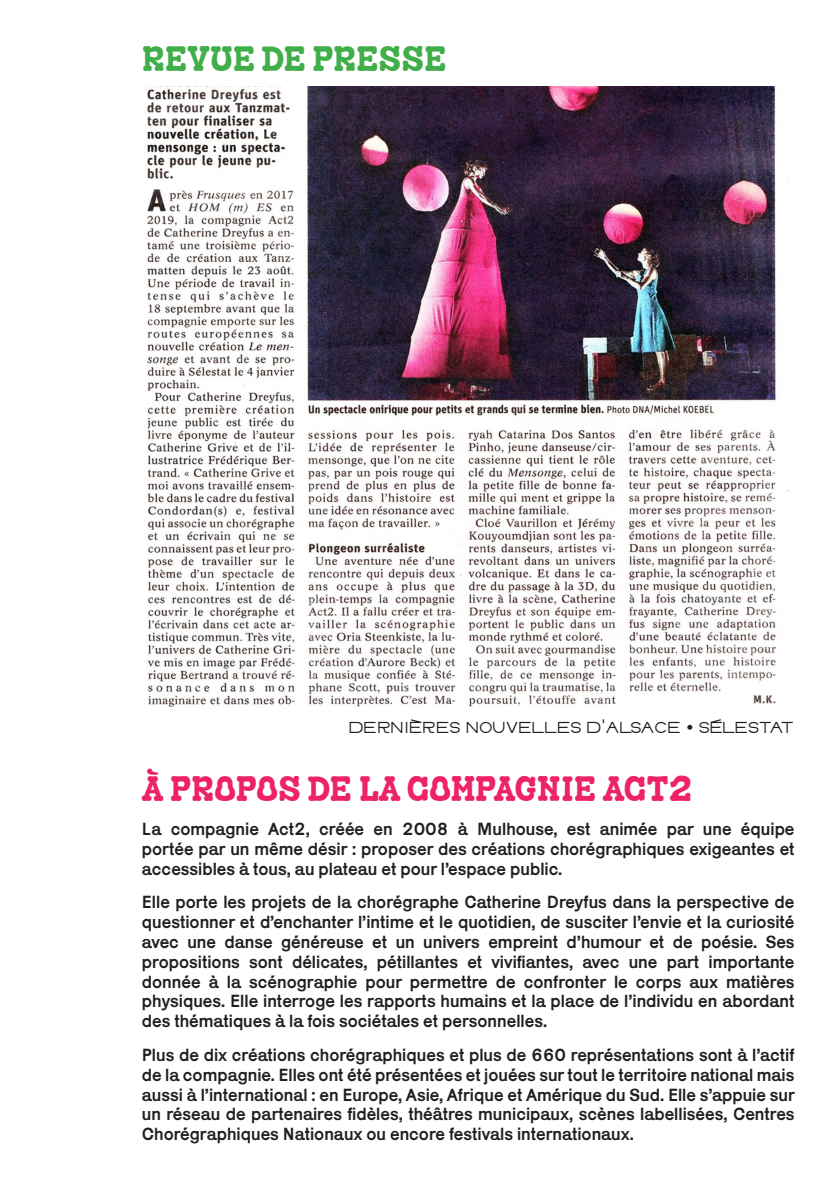
<style>
.page{position:relative;width:840px;height:1191px;background:#fff}
.page>*{position:absolute;margin:0;border:0;box-sizing:border-box;transform-origin:0 0}
.t1{font:36px "Footic";color:#ed2268}
.t2{font:36px "Footic";color:#40ae49}
.t3{font:18px/19.8px "Karrik";color:#231f20;text-align:justify}
.t4{font:18px "DI Ndong";color:#231f20}
</style>
<div class="page">
<img style="left:147px;top:86px;width:642px;height:621px">
<h1 class="t2" style="left:142px;top:37px;width:306px">REVUE DE PRESSE</h1>
<p class="t4" style="left:348px;top:716px;width:447px">DERNIÈRES NOUVELLES D’ALSACE · SÉLESTAT</p>
<h1 class="t1" style="left:142px;top:767px;width:551px">À PROPOS DE LA COMPAGNIE ACT2</h1>
<p class="t3" style="left:142px;top:817px;width:654px">La compagnie Act2, créée en 2008 à Mulhouse, est animée par une équipe portée par un même désir : proposer des créations chorégraphiques exigeantes et accessibles à tous, au plateau et pour l’espace public.</p>
<p class="t3" style="left:142px;top:890px;width:654px">Elle porte les projets de la chorégraphe Catherine Dreyfus dans la perspective de questionner et d’enchanter l’intime et le quotidien, de susciter l’envie et la curiosité avec une danse généreuse et un univers empreint d’humour et de poésie. Ses propositions sont délicates, pétillantes et vivifiantes, avec une part importante donnée à la scénographie pour permettre de confronter le corps aux matières physiques. Elle interroge les rapports humains et la place de l’individu en abordant des thématiques à la fois sociétales et personnelles.</p>
<p class="t3" style="left:142px;top:1043px;width:654px">Plus de dix créations chorégraphiques et plus de 660 représentations sont à l’actif de la compagnie. Elles ont été présentées et jouées sur tout le territoire national mais aussi à l’international : en Europe, Asie, Afrique et Amérique du Sud. Elle s’appuie sur un réseau de partenaires fidèles, théâtres municipaux, scènes labellisées, Centres Chorégraphiques Nationaux ou encore festivals internationaux.</p>
</div>
